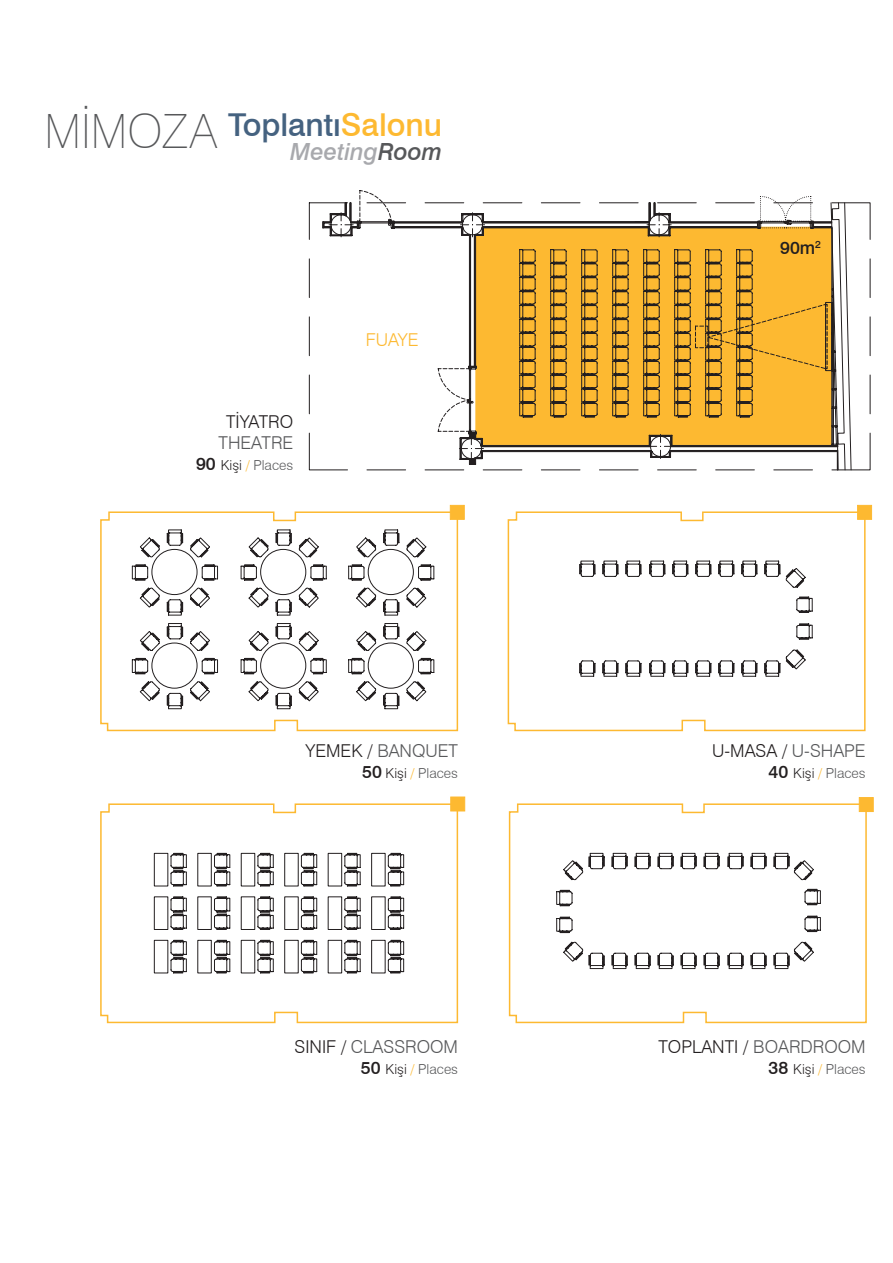
<style>
.page{position:relative;width:893px;height:1263px;background:#fff}
.page>*{position:absolute;margin:0;border:0;box-sizing:border-box;transform-origin:0 0}
.t1{font:100 47.25px "Swiss 721 BT";color:#57585a}
.t2{font:500 31.5px "Swiss 721 BT";color:#456280}
.t3{font:italic 500 23.7px "Swiss 721 BT";color:#a8a9ad}
.t4{font:300 17.7px "Swiss 721 BT";color:#231f20}
.t5{font:300 17.7px "Swiss 721 BT";color:#57585a}
.t6{font:300 17.7px "Swiss 721 BT";letter-spacing:-.01em;color:#fdb931}
.t7{font:500 17.7px "Swiss 721 BT";color:#231f20}
.t8{font:300 13.8px "Swiss 721 BT";color:#57585a}
.s1{color:#fdb931}
.s2{color:#57585a}
.s3{font-weight:500;font-size:17.7px;color:#231f20}
.s4{color:#231f20}
</style>
<div class="page">
<svg style="left:100px;top:511px;width:359px;height:221px"></svg>
<svg style="left:507px;top:511px;width:359px;height:221px"></svg>
<svg style="left:100px;top:803px;width:359px;height:221px"></svg>
<svg style="left:508px;top:803px;width:359px;height:221px"></svg>
<div style="left:450px;top:797px;width:15px;height:14px;background:#fdb931;border:1px solid #fdb931"></div>
<div style="left:450px;top:505px;width:15px;height:15px;background:#fdb931;border:1px solid #fdb931"></div>
<div style="left:859px;top:797px;width:15px;height:15px;background:#fdb931;border:1px solid #fdb931"></div>
<div style="left:857px;top:505px;width:15px;height:15px;background:#fdb931;border:1px solid #fdb931"></div>
<svg style="left:348px;top:529px;width:86px;height:87px"></svg>
<svg style="left:240px;top:529px;width:87px;height:87px"></svg>
<svg style="left:132px;top:529px;width:86px;height:87px"></svg>
<svg style="left:348px;top:623px;width:86px;height:86px"></svg>
<svg style="left:240px;top:623px;width:87px;height:86px"></svg>
<svg style="left:132px;top:623px;width:86px;height:86px"></svg>
<svg style="left:371px;top:853px;width:33px;height:33px"></svg>
<svg style="left:371px;top:896px;width:33px;height:34px"></svg>
<svg style="left:371px;top:940px;width:33px;height:33px"></svg>
<svg style="left:284px;top:853px;width:33px;height:33px"></svg>
<svg style="left:284px;top:896px;width:33px;height:34px"></svg>
<svg style="left:284px;top:940px;width:33px;height:33px"></svg>
<svg style="left:328px;top:853px;width:33px;height:33px"></svg>
<svg style="left:328px;top:896px;width:33px;height:34px"></svg>
<svg style="left:328px;top:940px;width:33px;height:33px"></svg>
<svg style="left:241px;top:853px;width:33px;height:33px"></svg>
<svg style="left:241px;top:896px;width:33px;height:34px"></svg>
<svg style="left:241px;top:940px;width:33px;height:33px"></svg>
<svg style="left:197px;top:853px;width:33px;height:33px"></svg>
<svg style="left:197px;top:896px;width:33px;height:34px"></svg>
<svg style="left:197px;top:940px;width:33px;height:33px"></svg>
<svg style="left:154px;top:853px;width:33px;height:33px"></svg>
<svg style="left:154px;top:896px;width:33px;height:34px"></svg>
<svg style="left:154px;top:940px;width:33px;height:33px"></svg>
<svg style="left:579px;top:560px;width:234px;height:117px"></svg>
<svg style="left:556px;top:853px;width:265px;height:116px"></svg>
<svg style="left:309px;top:202px;width:562px;height:268px"></svg>
<h1 class="t1" style="left:45px;top:102px;width:174px">MİMOZA</h1>
<h2 class="t2" style="left:228px;top:105px;width:215px">Toplantı<span class="s1">Salonu</span></h2>
<h3 class="t3" style="left:290px;top:137px;width:154px">Meeting<span class="s2">Room</span></h3>
<p class="t6" style="left:366px;top:329px;width:54px">FUAYE</p>
<p class="t4" style="left:226px;top:411px;width:69px">TİYATRO</p>
<p class="t5" style="left:219px;top:432px;width:76px">THEATRE</p>
<p class="t8" style="left:196px;top:457px;width:99px"><span class="s3">90</span> <span class="s4">Kişi</span> <span class="s1">/</span> Places</p>
<p class="t5" style="left:305px;top:739px;width:154px"><span class="s4">YEMEK /</span> BANQUET</p>
<p class="t8" style="left:362px;top:764px;width:97px"><span class="s3">50</span> <span class="s4">Kişi</span> <span class="s1">/</span> Places</p>
<p class="t5" style="left:295px;top:1036px;width:165px"><span class="s4">SINIF /</span> CLASSROOM</p>
<p class="t8" style="left:361px;top:1060px;width:99px"><span class="s3">50</span> <span class="s4">Kişi</span> <span class="s1">/</span> Places</p>
<p class="t7" style="left:780px;top:236px;width:42px">90m<sup>2</sup></p>
<p class="t4" style="left:712px;top:739px;width:155px">U-MASA / <span class="s2">U-SHAPE</span></p>
<p class="t8" style="left:769px;top:764px;width:99px"><span class="s3">40</span> <span class="s4">Kişi</span> <span class="s1">/</span> Places</p>
<p class="t4" style="left:658px;top:1036px;width:209px">TOPLANTI / <span class="s2">BOARDROOM</span></p>
<p class="t8" style="left:769px;top:1060px;width:99px"><span class="s3">38</span> <span class="s4">Kişi</span> <span class="s1">/</span> Places</p>
</div>
